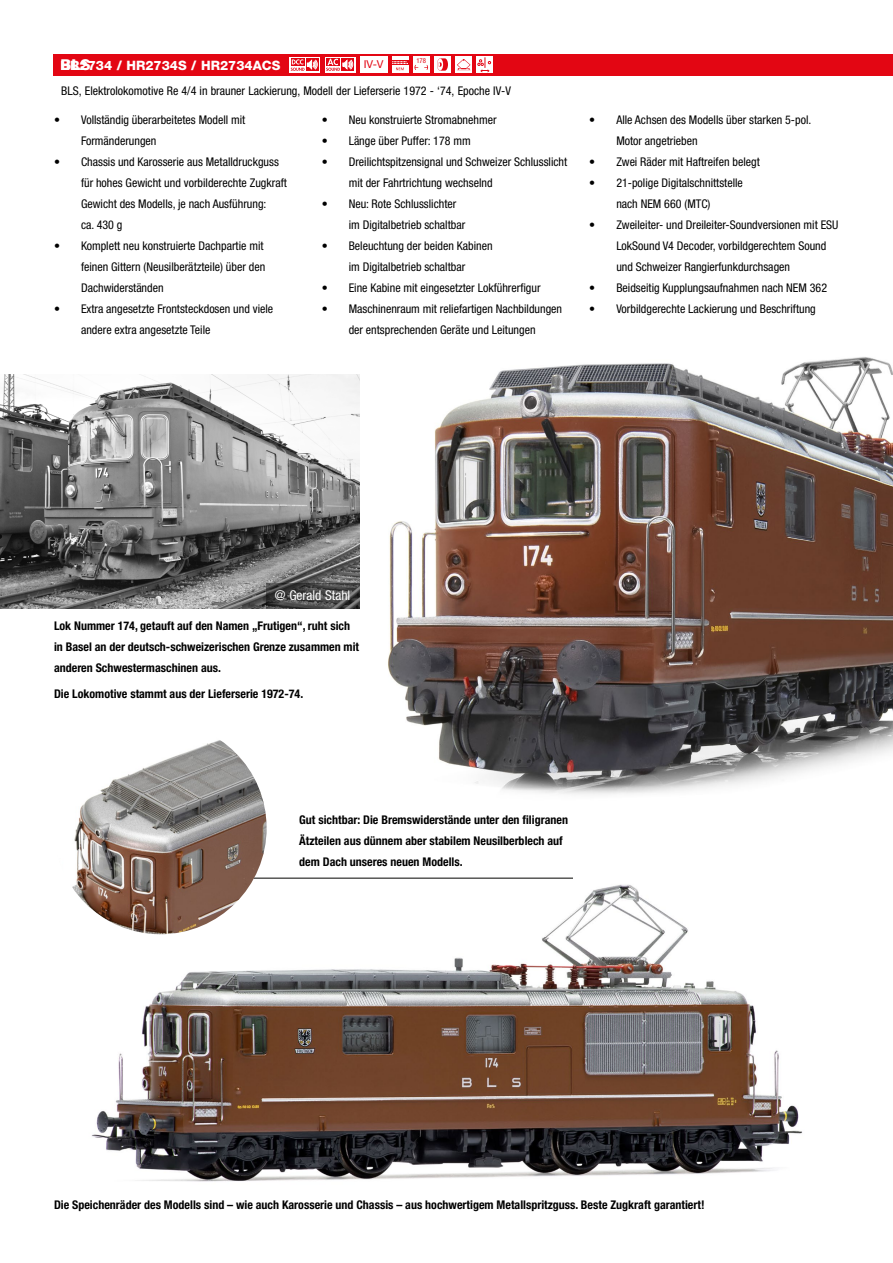
<style>
.page{position:relative;width:893px;height:1263px;background:#fff}
.page>*{position:absolute;margin:0;border:0;box-sizing:border-box;transform-origin:0 0}
.t1{font:800 15px "Helvetica Neue LT Std";color:#fff}
.t2{font:condensed 13.5px "Helvetica Neue LT Std";color:#fff}
.t3{font:800 12.9px "Helvetica Neue LT Std";color:#fff}
.t4{font:condensed 12px/21px "Helvetica Neue LT Std";color:#000}
.t5{font:700 condensed 12px/21px "Helvetica Neue LT Std";color:#000}
.t6{font:10.95px "Helvetica Neue LT Std";color:#e30613}
.t7{font:condensed 6.75px "Helvetica Neue LT Std";color:#e30613}
</style>
<div class="page">
<img style="left:388px;top:357px;width:505px;height:438px">
<img style="left:85px;top:883px;width:717px;height:299px">
<div style="left:54px;top:54px;width:839px;height:21px;background:#e30613"></div>
<svg style="left:289px;top:57px;width:31px;height:15px"></svg>
<div style="left:291px;top:58px;width:13px;height:8px;background:#e30613"></div>
<div style="left:306px;top:58px;width:13px;height:13px;background:#e30613"></div>
<svg style="left:291px;top:59px;width:27px;height:12px"></svg>
<div style="left:325px;top:57px;width:31px;height:15px;background:#fff"></div>
<div style="left:341px;top:58px;width:13px;height:13px;background:#e30613"></div>
<svg style="left:326px;top:58px;width:14px;height:1px"></svg>
<svg style="left:326px;top:59px;width:27px;height:12px"></svg>
<div style="left:360px;top:56px;width:27px;height:17px;background:#fff"></div>
<div style="left:392px;top:56px;width:16px;height:17px;background:#fff"></div>
<div style="left:392px;top:60px;width:16px;height:5px;background:#e30613"></div>
<svg style="left:392px;top:61px;width:16px;height:9px"></svg>
<div style="left:413px;top:56px;width:17px;height:17px;background:#fff"></div>
<div style="left:434px;top:56px;width:17px;height:17px;background:#fff"></div>
<svg style="left:437px;top:58px;width:11px;height:13px"></svg>
<svg style="left:455px;top:56px;width:17px;height:17px"></svg>
<svg style="left:457px;top:59px;width:14px;height:11px"></svg>
<div style="left:476px;top:56px;width:17px;height:17px;background:#fff"></div>
<svg style="left:478px;top:57px;width:13px;height:15px"></svg>
<hr style="left:253px;top:877px;width:320px;height:2px;background:#575756">
<img style="left:54px;top:722px;width:213px;height:212px;border-radius:106px">
<img style="left:0;top:375px;width:359px;height:233px">
<svg style="left:266px;top:583px;width:93px;height:25px;background:#464646"></svg>
<p class="t7" style="left:416px;top:56px;width:11px">178</p>
<p class="t1" style="left:61px;top:56px;width:32px">BLS</p>
<p class="t4" style="left:61px;top:80px;width:451px">BLS, Elektrolokomotive Re 4/4 in brauner Lackierung, Modell der Lieferserie 1972 - ‘74, Epoche IV-V</p>
<p class="t4" style="left:81px;top:109px;width:166px;text-indent:-27px">• Vollständig überarbeitetes Modell mit<br>Formänderungen</p>
<p class="t4" style="left:81px;top:151px;width:207px;text-indent:-27px">• Chassis und Karosserie aus Metalldruckguss für hohes Gewicht und vorbilderechte Zugkraft Gewicht des Modells, je nach Ausführung:<br>ca. 430 g</p>
<p class="t4" style="left:81px;top:235px;width:186px;text-indent:-27px">• Komplett neu konstruierte Dachpartie mit feinen Gittern (Neusilberätzteile) über den<br>Dachwiderständen</p>
<p class="t4" style="left:81px;top:298px;width:194px;text-indent:-27px">• Extra angesetzte Frontsteckdosen und viele andere extra angesetzte Teile</p>
<p class="t3" style="left:61px;top:57px;width:221px">HR2734 / HR2734S / HR2734ACS</p>
<p class="t6" style="left:364px;top:58px;width:21px">IV-V</p>
<p class="t4" style="left:322px;top:109px;width:176px">• Neu konstruierte Stromabnehmer</p>
<p class="t4" style="left:322px;top:130px;width:151px">• Länge über Puffer: 178 mm</p>
<p class="t4" style="left:349px;top:151px;width:220px;text-indent:-27px">• Dreilichtspitzensignal und Schweizer Schlusslicht mit der Fahrtrichtung wechselnd</p>
<p class="t4" style="left:349px;top:193px;width:118px;text-indent:-27px">• Neu: Rote Schlusslichter im Digitalbetrieb schaltbar</p>
<p class="t4" style="left:322px;top:235px;width:172px;text-align:center">• Beleuchtung der beiden Kabinen im Digitalbetrieb schaltbar</p>
<p class="t4" style="left:322px;top:277px;width:220px">• Eine Kabine mit eingesetzter Lokführerfigur</p>
<p class="t4" style="left:322px;top:298px;width:242px;text-align:center">• Maschinenraum mit reliefartigen Nachbildungen der entsprechenden Geräte und Leitungen</p>
<p class="t4" style="left:616px;top:109px;width:196px;text-indent:-27px">• Alle Achsen des Modells über starken 5-pol.<br>Motor angetrieben</p>
<p class="t4" style="left:589px;top:151px;width:172px">• Zwei Räder mit Haftreifen belegt</p>
<p class="t4" style="left:589px;top:172px;width:155px;text-align:center">• 21-polige Digitalschnittstelle nach NEM 660 (MTC)</p>
<p class="t4" style="left:616px;top:214px;width:224px;text-indent:-27px">• Zweileiter- und Dreileiter-Soundversionen mit ESU<br>LokSound V4 Decoder, vorbildgerechtem Sound und Schweizer Rangierfunkdurchsagen</p>
<p class="t4" style="left:589px;top:277px;width:239px">• Beidseitig Kupplungsaufnahmen nach NEM 362</p>
<p class="t4" style="left:589px;top:298px;width:228px">• Vorbildgerechte Lackierung und Beschriftung</p>
<p class="t2" style="left:275px;top:588px;width:77px">@ Gerald Stahl</p>
<p class="t5" style="left:54px;top:615px;width:307px">Lok Nummer 174, getauft auf den Namen „Frutigen“, ruht sich in Basel an der deutsch-schweizerischen Grenze zusammen mit anderen Schwestermaschinen aus.</p>
<p class="t5" style="left:54px;top:683px;width:251px">Die Lokomotive stammt aus der Lieferserie 1972-74.</p>
<p class="t5" style="left:299px;top:809px;width:270px">Gut sichtbar: Die Bremswiderstände unter den filigranen<br>Ätzteilen aus dünnem aber stabilem Neusilberblech auf dem Dach unseres neuen Modells.</p>
<p class="t5" style="left:54px;top:1194px;width:652px">Die Speichenräder des Modells sind – wie auch Karosserie und Chassis – aus hochwertigem Metallspritzguss. Beste Zugkraft garantiert!</p>
</div>
